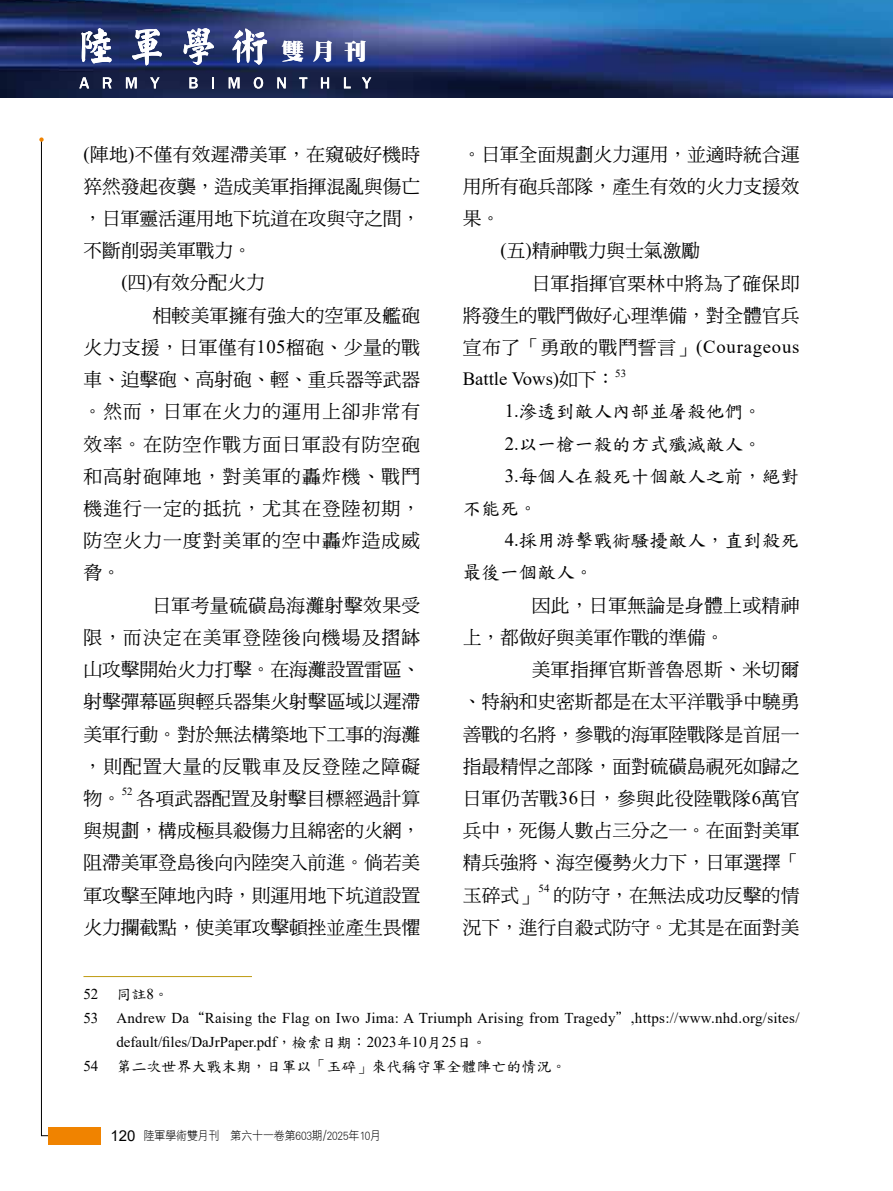
<style>
.page{position:relative;width:893px;height:1191px;background:#fff}
.page>*{position:absolute;margin:0;border:0;box-sizing:border-box;transform-origin:0 0}
.t1{font:22.5px "DF Ming W12 WIN BF";color:#fff}
.t2{font:18.75px/32.2px "DF Ming Md HK BF";color:#000;text-align:justify}
.t3{font:18.75px "DF Ming Md HK BF";letter-spacing:.06em;color:#000}
.t4{font:18.75px "DF Kai Shu SB Estd BF";color:#000}
.t5{font:18.75px/32.2px "DF Ming Md HK BF";letter-spacing:.025em;color:#000}
.t6{font:18.75px "DF Ming Md HK BF";letter-spacing:.04em;color:#000}
.t7{font:18.75px "DF Ming Md HK BF";letter-spacing:.02em;color:#000}
.t8{font:18.75px "DF Ming Md HK BF";letter-spacing:.03em;color:#000}
.t9{font:18.75px "Times New Roman";color:#000}
.t10{font:15px "Times New Roman";letter-spacing:.015em;color:#000}
.t11{font:15px "DF Kai Shu SB Estd BF";color:#000}
.t12{font:12px "DF Hei Lt HKP BF";color:#000;scale:.9 1}
.t13{font:10.95px "Times New Roman";color:#000}
.s1{font-family:"Times New Roman"}
.s2{font-family:"DF Ming Md HK BF"}
.s3{font-family:"DF Kai Shu SB Estd BF"}
.s4{font-family:"Arial";font-size:15px}
</style>
<div class="page">
<img style="left:0;top:0;width:893px;height:97px">
<svg style="left:79px;top:77px;width:10px;height:11px"></svg>
<svg style="left:103px;top:77px;width:9px;height:11px"></svg>
<svg style="left:126px;top:77px;width:11px;height:11px"></svg>
<svg style="left:150px;top:77px;width:10px;height:11px"></svg>
<svg style="left:189px;top:77px;width:9px;height:11px"></svg>
<svg style="left:212px;top:77px;width:2px;height:11px"></svg>
<svg style="left:229px;top:77px;width:11px;height:11px"></svg>
<svg style="left:254px;top:77px;width:9px;height:12px"></svg>
<svg style="left:277px;top:77px;width:9px;height:11px"></svg>
<svg style="left:299px;top:77px;width:8px;height:11px"></svg>
<svg style="left:321px;top:77px;width:8px;height:11px"></svg>
<svg style="left:344px;top:77px;width:7px;height:11px"></svg>
<svg style="left:362px;top:77px;width:9px;height:11px"></svg>
<svg style="left:81px;top:28px;width:31px;height:35px"></svg>
<svg style="left:132px;top:29px;width:30px;height:37px"></svg>
<svg style="left:184px;top:28px;width:30px;height:37px"></svg>
<svg style="left:232px;top:29px;width:35px;height:36px"></svg>
<svg style="left:41px;top:142px;width:48px;height:994px"></svg>
<div style="left:48px;top:1127px;width:53px;height:17px;background:#f08300"></div>
<svg style="left:39px;top:137px;width:5px;height:5px"></svg>
<hr style="left:83px;top:976px;width:169px;height:1px;background:#be9a11">
<p class="t1" style="left:282px;top:40px;width:87px">雙月刊</p>
<p class="t7" style="left:83px;top:145px;width:338px"><span class="s1">(</span>陣地<span class="s1">)</span>不僅有效遲滯美軍，在窺破好機時</p>
<p class="t2" style="left:83px;top:170px;width:338px">猝然發起夜襲，造成美軍指揮混亂與傷亡</p>
<p class="t2" style="left:83px;top:202px;width:338px">，日軍靈活運用地下坑道在攻與守之間，</p>
<p class="t2" style="left:83px;top:234px;width:170px">不斷削弱美軍戰力。</p>
<p class="t2" style="left:121px;top:267px;width:145px"><span class="s1">(</span>四<span class="s1">)</span>有效分配火力</p>
<p class="t5" style="left:152px;top:299px;width:269px">相較美軍擁有強大的空軍及艦砲</p>
<p class="t8" style="left:83px;top:338px;width:338px">火力支援，日軍僅有<span class="s1">105</span>榴砲、少量的戰</p>
<p class="t2" style="left:83px;top:363px;width:338px">車、迫擊砲、高射砲、輕、重兵器等武器</p>
<p class="t3" style="left:83px;top:402px;width:338px">。然而，日軍在火力的運用上卻非常有</p>
<p class="t3" style="left:83px;top:434px;width:338px">效率。在防空作戰方面日軍設有防空砲</p>
<p class="t3" style="left:83px;top:467px;width:338px">和高射砲陣地，對美軍的轟炸機、戰鬥</p>
<p class="t3" style="left:83px;top:499px;width:338px">機進行一定的抵抗，尤其在登陸初期，</p>
<p class="t3" style="left:83px;top:531px;width:338px">防空火力一度對美軍的空中轟炸造成威</p>
<p class="t2" style="left:83px;top:556px;width:39px">脅。</p>
<p class="t5" style="left:152px;top:589px;width:269px">日軍考量硫磺島海灘射擊效果受</p>
<p class="t3" style="left:83px;top:628px;width:338px">限，而決定在美軍登陸後向機場及摺缽</p>
<p class="t2" style="left:83px;top:653px;width:338px">山攻擊開始火力打擊。在海灘設置雷區、</p>
<p class="t2" style="left:83px;top:685px;width:338px">射擊彈幕區與輕兵器集火射擊區域以遲滯</p>
<p class="t2" style="left:83px;top:717px;width:338px">美軍行動。對於無法構築地下工事的海灘</p>
<p class="t3" style="left:83px;top:756px;width:338px">，則配置大量的反戰車及反登陸之障礙</p>
<p class="t2" style="left:83px;top:782px;width:39px">物。</p>
<p class="t13" style="left:122px;top:784px;width:13px">52</p>
<p class="t2" style="left:83px;top:782px;width:338px;text-indent:53px">各項武器配置及射擊目標經過計算與規劃，構成極具殺傷力且綿密的火網，阻滯美軍登島後向內陸突入前進。倘若美軍攻擊至陣地內時，則運用地下坑道設置火力攔截點，使美軍攻擊頓挫並產生畏懼</p>
<p class="t2" style="left:463px;top:138px;width:338px">。日軍全面規劃火力運用，並適時統合運</p>
<p class="t2" style="left:463px;top:170px;width:338px">用所有砲兵部隊，產生有效的火力支援效</p>
<p class="t2" style="left:463px;top:202px;width:39px">果。</p>
<p class="t2" style="left:501px;top:234px;width:201px"><span class="s1">(</span>五<span class="s1">)</span>精神戰力與士氣激勵</p>
<p class="t5" style="left:532px;top:267px;width:269px">日軍指揮官栗林中將為了確保即</p>
<p class="t2" style="left:463px;top:299px;width:338px">將發生的戰鬥做好心理準備，對全體官兵</p>
<p class="t6" style="left:463px;top:338px;width:338px">宣布了「勇敢的戰鬥誓言」<span class="s1">(Courageous</span></p>
<p class="t9" style="left:463px;top:366px;width:154px">Battle Vows)<span class="s2">如下：</span></p>
<p class="t13" style="left:615px;top:365px;width:12px">53</p>
<p class="t4" style="left:505px;top:402px;width:259px"><span class="s1">1.</span>滲透到敵人內部並屠殺他們。</p>
<p class="t4" style="left:505px;top:434px;width:259px"><span class="s1">2.</span>以一槍一殺的方式殲滅敵人。</p>
<p class="t4" style="left:505px;top:467px;width:296px"><span class="s1">3.</span>每個人在殺死十個敵人之前，絕對</p>
<p class="t4" style="left:463px;top:499px;width:76px">不能死。</p>
<p class="t4" style="left:505px;top:531px;width:296px"><span class="s1">4.</span>採用游擊戰術騷擾敵人，直到殺死</p>
<p class="t4" style="left:463px;top:563px;width:132px">最後一個敵人。</p>
<p class="t5" style="left:463px;top:589px;width:338px;text-indent:69px">因此，日軍無論是身體上或精神上，都做好與美軍作戰的準備。</p>
<p class="t2" style="left:463px;top:653px;width:338px;text-indent:69px">美軍指揮官斯普魯恩斯、米切爾、特納和史密斯都是在太平洋戰爭中驍勇善戰的名將，參戰的海軍陸戰隊是首屈一指最精悍之部隊，面對硫磺島視死如歸之日軍仍苦戰<span class="s1">36</span>日，參與此役陸戰隊<span class="s1">6</span>萬官兵中，死傷人數占三分之一。在面對美軍精兵強將、海空優勢火力下，日軍選擇「玉碎式」</p>
<p class="t13" style="left:538px;top:880px;width:13px">54</p>
<p class="t2" style="left:463px;top:878px;width:338px;text-align:right">的防守，在無法成功反擊的情<br>況下，進行自殺式防守。尤其是在面對美</p>
<p class="t10" style="left:83px;top:983px;width:87px">52 <span class="s3">同註</span>8<span class="s3">。</span></p>
<p class="t10" style="left:83px;top:1007px;width:717px">53 Andrew Da<span class="s3">“</span>Raising the Flag on Iwo Jima: A Triumph Arising from Tragedy<span class="s3">＂</span>,https://www.nhd.org/sites/</p>
<p class="t10" style="left:116px;top:1031px;width:372px">default/files/DaJrPaper.pdf<span class="s3">，檢索日期：</span>2023<span class="s3">年</span>10<span class="s3">月</span>25<span class="s3">日。</span></p>
<p class="t11" style="left:83px;top:1059px;width:484px"><span class="s1">54</span> 第二次世界大戰末期，日軍以「玉碎」來代稱守軍全體陣亡的情況。</p>
<p class="t12" style="left:111px;top:1129px;width:302px"><span class="s4">120</span> 陸軍學術雙月刊　第六十一卷第603期/2025年10月</p>
</div>
